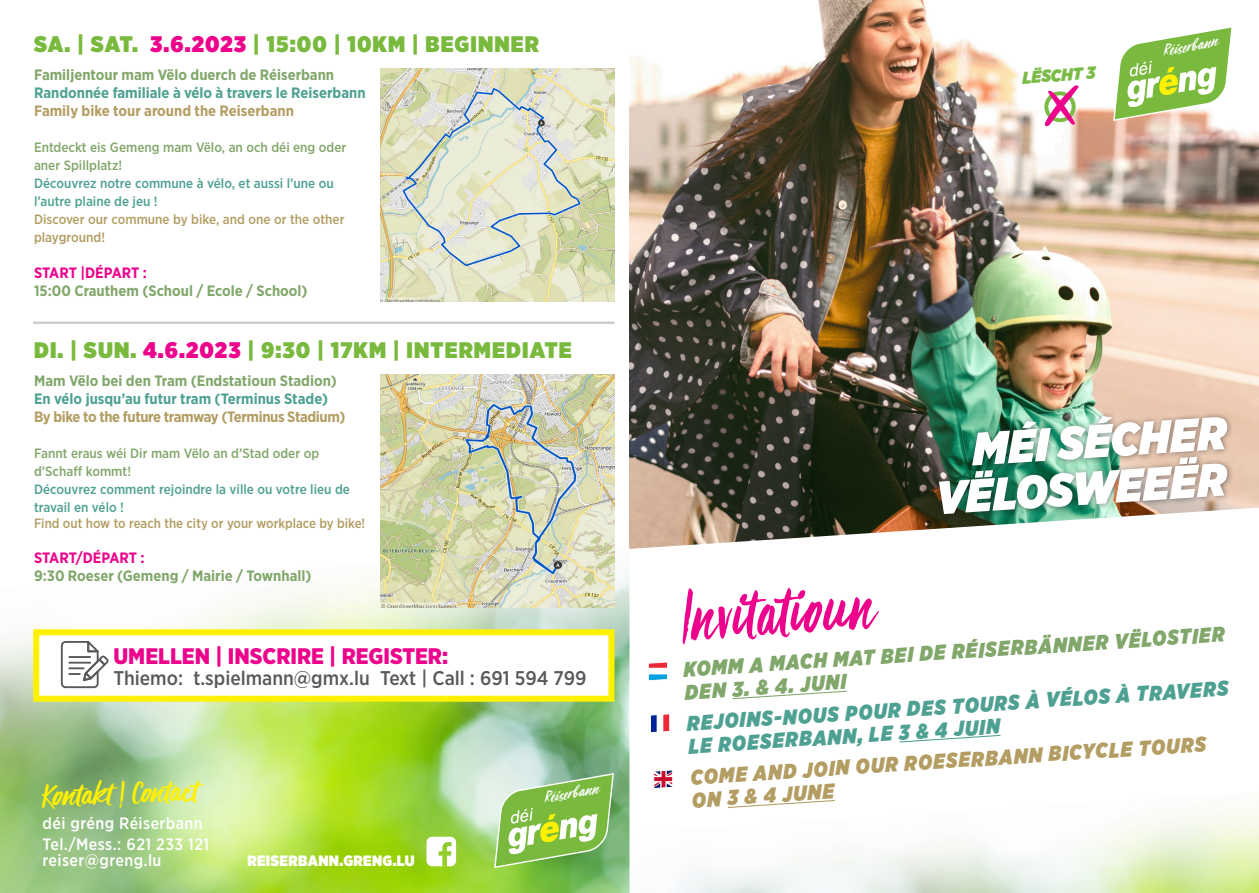
<style>
.page{position:relative;width:1259px;height:893px;background:#fff}
.page>*{position:absolute;margin:0;border:0;box-sizing:border-box;transform-origin:0 0}
.t1{font:78px "Viva Beautiful Pro B";color:#ed028c;scale:.77 1}
.t2{font:35.1px "Viva Beautiful Pro B";color:#fff101}
.t3{font:900 22.5px "Gotham Narrow";letter-spacing:.05em;color:#79ba3e}
.t4{font:900 22.5px "Gotham Narrow";color:#ed028c}
.t5{font:italic 900 21.15px/22.4px "Gotham Narrow";color:#4ea192;scale:.95 1}
.t6{font:italic 900 21.15px/21.9px "Gotham Narrow";color:#81a76b;scale:.95 1}
.t7{font:italic 900 21.15px "Gotham Narrow";color:#b39d62;scale:.95 1}
.t8{font:500 19.8px "Gotham Narrow";color:#59595d}
.t9{font:italic 17.4px "Viva Beautiful Pro B";color:#fff}
.t10{font:italic 900 17.25px "Gotham Narrow";color:#7abb46}
.t11{font:500 16.5px/16.5px "Gotham Narrow";letter-spacing:.025em;color:#fff}
.t12{font:700 15px/18px "Gotham Narrow";color:#81a76b}
.t13{font:700 15px/18px "Gotham Narrow";color:#4ea192}
.t14{font:700 15px "Gotham Narrow";letter-spacing:-.025em;color:#b39d62}
.t15{font:700 15px "Gotham Narrow";color:#b39d62}
.t16{font:900 15px "Gotham Narrow";letter-spacing:.025em;color:#fff}
.t17{font:500 13.5px/18px "Gotham Narrow";color:#4ea192}
.t18{font:500 13.5px/18px "Gotham Narrow";color:#81a76b}
.t19{font:500 13.5px/18px "Gotham Narrow";color:#b39d62}
.s1{color:#ed028c}
.s2{color:#81a76b}
.s3{font-size:18px}
</style>
<div class="page">
<img style="left:629px;top:792px;width:630px;height:101px">
<img style="left:629px;top:0;width:630px;height:508px">
<div style="left:933px;top:451px;width:300px;height:69px;background:#231f20;opacity:.5"></div>
<div style="left:967px;top:411px;width:266px;height:61px;background:#231f20;opacity:.5"></div>
<img style="left:939px;top:416px;width:288px;height:92px">
<svg style="left:614px;top:508px;width:637px;height:166px"></svg>
<svg style="left:732px;top:690px;width:115px;height:10px"></svg>
<svg style="left:899px;top:734px;width:102px;height:9px"></svg>
<svg style="left:727px;top:799px;width:109px;height:10px"></svg>
<img style="left:0;top:547px;width:629px;height:346px">
<svg style="left:1113px;top:26px;width:120px;height:95px"></svg>
<svg style="left:426px;top:837px;width:30px;height:29px"></svg>
<svg style="left:494px;top:773px;width:120px;height:95px;background:#98c871"></svg>
<img style="left:380px;top:68px;width:234px;height:234px">
<img style="left:380px;top:374px;width:234px;height:234px">
<div style="left:33px;top:629px;width:581px;height:73px;background:#fff;border:6px solid #fff101"></div>
<svg style="left:61px;top:641px;width:48px;height:47px"></svg>
<hr style="left:33px;top:322px;width:581px;height:1px;background:#6c755f">
<hr style="left:33px;top:323px;width:581px;height:1px;background:#6c755f">
<svg style="left:1044px;top:85px;width:34px;height:41px"></svg>
<svg style="left:651px;top:714px;width:19px;height:19px"></svg>
<svg style="left:647px;top:661px;width:21px;height:20px"></svg>
<svg style="left:653px;top:770px;width:20px;height:19px"></svg>
<p class="t3" style="left:34px;top:29px;width:506px">SA. | SAT. <span class="s1">3.6.2023</span> | 15:00 | 10KM | BEGINNER</p>
<p class="t12" style="left:34px;top:66px;width:302px">Familjentour mam Vëlo duerch de Réiserbann</p>
<p class="t13" style="left:34px;top:84px;width:333px">Randonnée familiale à vélo à travers le Reiserbann</p>
<p class="t15" style="left:34px;top:101px;width:261px">Family bike tour around the Reiserbann</p>
<p class="t18" style="left:34px;top:138px;width:314px">Entdeckt eis Gemeng mam Vëlo, an och déi eng oder aner Spillplatz!</p>
<p class="t17" style="left:34px;top:174px;width:301px">Découvrez notre commune à vélo, et aussi l’une ou l’autre plaine de jeu !</p>
<p class="t19" style="left:34px;top:210px;width:312px">Discover our commune by bike, and one or the other playground!</p>
<p class="t12" style="left:34px;top:264px;width:275px"><span class="s1">START |DÉPART :<br></span>15:00 Crauthem (Schoul / Ecole / School)</p>
<p class="t3" style="left:34px;top:335px;width:539px">DI. | SUN. <span class="s1">4.6.2023</span> | 9:30 | 17KM | INTERMEDIATE</p>
<p class="t13" style="left:34px;top:372px;width:304px"><span class="s2">Mam Vëlo bei den Tram (Endstatioun Stadion)<br></span>En vélo jusqu’au futur tram (Terminus Stade)</p>
<p class="t14" style="left:34px;top:407px;width:313px">By bike to the future tramway (Terminus Stadium)</p>
<p class="t18" style="left:34px;top:444px;width:287px">Fannt eraus wéi Dir mam Vëlo an d’Stad oder op d’Schaff kommt!</p>
<p class="t17" style="left:34px;top:480px;width:317px">Découvrez comment rejoindre la ville ou votre lieu de travail en vélo !</p>
<p class="t19" style="left:34px;top:514px;width:333px">Find out how to reach the city or your workplace by bike!</p>
<p class="t12" style="left:34px;top:548px;width:279px"><span class="s1">START/DÉPART :<br></span>9:30 Roeser (Gemeng / Mairie / Townhall)</p>
<p class="t10" style="left:1021px;top:66px;width:75px;rotate:-4deg">LËSCHT 3</p>
<p class="t9" style="left:1161px;top:39px;width:56px;rotate:-10deg"><span class="s3">R</span>éiserbann</p>
<p class="t1" style="left:677px;top:566px;width:252px;rotate:-4deg">Invitatioun</p>
<p class="t6" style="left:682px;top:659px;width:572px;rotate:-4deg">KOMM A MACH MAT BEI DE RÉISERBÄNNER VËLOSTIER<br>DEN 3. &amp; 4. JUNI</p>
<p class="t4" style="left:113px;top:641px;width:336px">UMELLEN | INSCRIRE | REGISTER:</p>
<p class="t8" style="left:113px;top:666px;width:474px">Thiemo: t.spielmann@gmx.lu Text | Call : 691 594 799</p>
<p class="t5" style="left:686px;top:713px;width:572px;rotate:-4deg">REJOINS-NOUS POUR DES TOURS À VÉLOS À TRAVERS<br>LE ROESERBANN, LE 3 &amp; 4 JUIN</p>
<p class="t7" style="left:689px;top:764px;width:545px;rotate:-4deg">COME AND JOIN OUR ROESERBANN BICYCLE TOURS</p>
<p class="t2" style="left:42px;top:772px;width:157px;rotate:-2deg">Kontakt | Contact</p>
<p class="t7" style="left:691px;top:786px;width:151px;rotate:-4deg">ON 3 &amp; 4 JUNE</p>
<p class="t9" style="left:542px;top:786px;width:56px;rotate:-10deg"><span class="s3">R</span>éiserbann</p>
<p class="t11" style="left:43px;top:814px;width:162px">déi gréng Réiserbann</p>
<p class="t11" style="left:43px;top:835px;width:168px">Tel./Mess.: 621 233 121 reiser@greng.lu</p>
<p class="t16" style="left:247px;top:851px;width:169px">REISERBANN.GRENG.LU</p>
</div>
